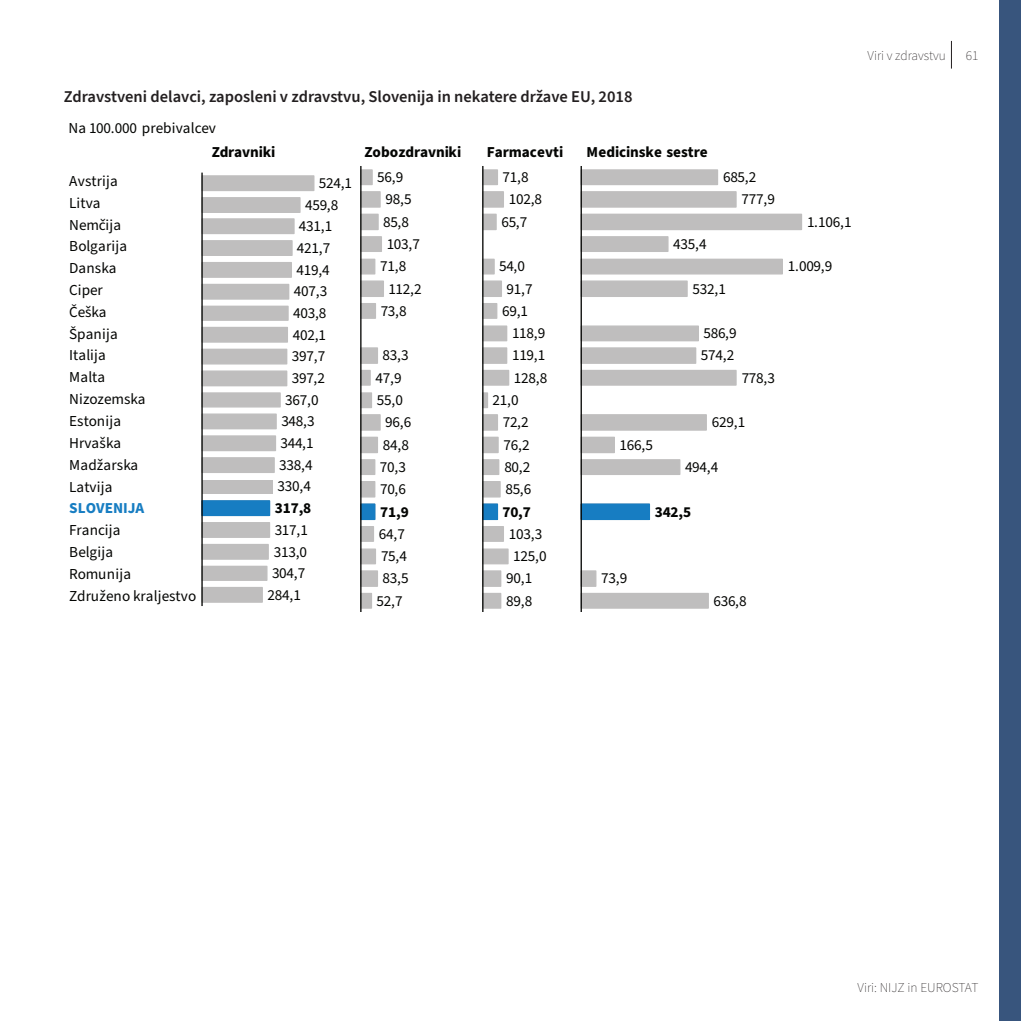
<style>
.page{position:relative;width:1021px;height:1021px;background:#fff}
.page>*{position:absolute;margin:0;border:0;box-sizing:border-box;transform-origin:0 0}
.slika{font:600 16.5px "Source Sans Pro";color:#231f20}
.t1{font:15.15px/21.8px "Source Sans Pro";letter-spacing:.01em;color:#040503}
.t2{font:700 15.15px "Source Sans Pro";letter-spacing:-.01em;color:#040503}
.t3{font:200 13.5px "Source Sans Pro";color:#231f20}
.s1{font-weight:700;color:#177dc2}
</style>
<div class="page">
<svg style="left:951px;top:41px;width:1px;height:28px"></svg>
<div style="left:999px;top:0;width:21px;height:1020px;background:#38557d"></div>
<svg style="left:203px;top:175px;width:112px;height:428px"></svg>
<div style="left:202px;top:501px;width:67px;height:14px;background:#177dc2"></div>
<div style="left:201px;top:500px;width:69px;height:16px;border:1px solid #177dc2"></div>
<hr style="left:201px;top:173px;width:2px;height:433px;background:#040503">
<hr style="left:360px;top:166px;width:1px;height:446px;background:#040503">
<svg style="left:360px;top:169px;width:24px;height:440px"></svg>
<hr style="left:482px;top:166px;width:1px;height:446px;background:#040503">
<svg style="left:482px;top:169px;width:28px;height:440px"></svg>
<svg style="left:582px;top:169px;width:220px;height:440px"></svg>
<div style="left:581px;top:504px;width:68px;height:15px;background:#177dc2"></div>
<div style="left:580px;top:503px;width:70px;height:17px;border:1px solid #177dc2"></div>
<hr style="left:580px;top:166px;width:2px;height:446px;background:#040503">
<p class="slika" style="left:64px;top:85px;width:570px">Zdravstveni delavci, zaposleni v zdravstvu, Slovenija in nekatere države EU, 2018</p>
<p class="t1" style="left:69px;top:117px;width:149px">Na 100.000 prebivalcev</p>
<p class="t1" style="left:69px;top:170px;width:129px">Avstrija<br>Litva<br>Nemčija<br>Bolgarija<br>Danska<br>Ciper<br>Češka<br>Španija<br>Italija<br>Malta<br>Nizozemska<br>Estonija<br>Hrvaška<br>Madžarska<br>Latvija<br><span class="s1">SLOVENIJA<br></span>Francija<br>Belgija<br>Romunija<br>Združeno kraljestvo</p>
<p class="t2" style="left:212px;top:141px;width:65px">Zdravniki</p>
<p class="t1" style="left:319px;top:173px;width:35px">524,1</p>
<p class="t1" style="left:305px;top:194px;width:35px">459,8</p>
<p class="t1" style="left:299px;top:216px;width:35px">431,1</p>
<p class="t1" style="left:297px;top:237px;width:35px">421,7</p>
<p class="t1" style="left:296px;top:259px;width:35px">419,4</p>
<p class="t1" style="left:294px;top:281px;width:35px">407,3</p>
<p class="t1" style="left:293px;top:302px;width:35px">403,8</p>
<p class="t1" style="left:293px;top:324px;width:35px">402,1</p>
<p class="t1" style="left:292px;top:346px;width:35px">397,7</p>
<p class="t1" style="left:292px;top:367px;width:35px">397,2</p>
<p class="t1" style="left:285px;top:389px;width:35px">367,0</p>
<p class="t1" style="left:281px;top:411px;width:35px">348,3</p>
<p class="t1" style="left:280px;top:432px;width:35px">344,1</p>
<p class="t1" style="left:279px;top:454px;width:35px">338,4</p>
<p class="t1" style="left:277px;top:476px;width:35px">330,4</p>
<p class="t2" style="left:275px;top:498px;width:38px">317,8</p>
<p class="t1" style="left:275px;top:519px;width:35px">317,1</p>
<p class="t1" style="left:274px;top:541px;width:35px">313,0</p>
<p class="t1" style="left:272px;top:562px;width:35px">304,7</p>
<p class="t1" style="left:267px;top:584px;width:35px">284,1</p>
<p class="t2" style="left:364px;top:141px;width:98px">Zobozdravniki</p>
<p class="t1" style="left:377px;top:167px;width:28px">56,9</p>
<p class="t1" style="left:385px;top:189px;width:28px">98,5</p>
<p class="t1" style="left:383px;top:211px;width:28px">85,8</p>
<p class="t1" style="left:386px;top:233px;width:35px">103,7</p>
<p class="t1" style="left:380px;top:256px;width:28px">71,8</p>
<p class="t1" style="left:388px;top:278px;width:35px">112,2</p>
<p class="t1" style="left:381px;top:300px;width:28px">73,8</p>
<p class="t1" style="left:382px;top:345px;width:28px">83,3</p>
<p class="t1" style="left:375px;top:367px;width:28px">47,9</p>
<p class="t1" style="left:377px;top:389px;width:28px">55,0</p>
<p class="t1" style="left:385px;top:412px;width:28px">96,6</p>
<p class="t1" style="left:383px;top:434px;width:28px">84,8</p>
<p class="t1" style="left:380px;top:456px;width:28px">70,3</p>
<p class="t1" style="left:380px;top:479px;width:28px">70,6</p>
<p class="t2" style="left:380px;top:501px;width:30px">71,9</p>
<p class="t1" style="left:379px;top:523px;width:28px">64,7</p>
<p class="t1" style="left:381px;top:545px;width:28px">75,4</p>
<p class="t1" style="left:382px;top:568px;width:28px">83,5</p>
<p class="t1" style="left:376px;top:590px;width:28px">52,7</p>
<p class="t2" style="left:487px;top:141px;width:78px">Farmacevti</p>
<p class="t1" style="left:502px;top:167px;width:28px">71,8</p>
<p class="t1" style="left:509px;top:189px;width:35px">102,8</p>
<p class="t1" style="left:501px;top:211px;width:28px">65,7</p>
<p class="t1" style="left:499px;top:256px;width:28px">54,0</p>
<p class="t1" style="left:506px;top:278px;width:28px">91,7</p>
<p class="t1" style="left:502px;top:300px;width:28px">69,1</p>
<p class="t1" style="left:512px;top:323px;width:35px">118,9</p>
<p class="t1" style="left:512px;top:345px;width:35px">119,1</p>
<p class="t1" style="left:514px;top:367px;width:35px">128,8</p>
<p class="t1" style="left:492px;top:389px;width:28px">21,0</p>
<p class="t1" style="left:502px;top:412px;width:28px">72,2</p>
<p class="t1" style="left:503px;top:434px;width:28px">76,2</p>
<p class="t1" style="left:504px;top:456px;width:28px">80,2</p>
<p class="t1" style="left:505px;top:479px;width:28px">85,6</p>
<p class="t2" style="left:502px;top:501px;width:30px">70,7</p>
<p class="t1" style="left:509px;top:523px;width:35px">103,3</p>
<p class="t1" style="left:513px;top:545px;width:35px">125,0</p>
<p class="t1" style="left:506px;top:568px;width:28px">90,1</p>
<p class="t1" style="left:506px;top:590px;width:28px">89,8</p>
<p class="t2" style="left:586px;top:141px;width:122px">Medicinske sestre</p>
<p class="t1" style="left:673px;top:233px;width:35px">435,4</p>
<p class="t1" style="left:741px;top:166px;width:35px;line-height:22.2px;text-indent:-18px">685,2<br>777,9</p>
<p class="t1" style="left:692px;top:278px;width:35px">532,1</p>
<p class="t1" style="left:701px;top:322px;width:37px;line-height:22.2px">586,9<br>574,2</p>
<p class="t1" style="left:619px;top:434px;width:35px">166,5</p>
<p class="t1" style="left:741px;top:367px;width:35px">778,3</p>
<p class="t1" style="left:712px;top:412px;width:35px">629,1</p>
<p class="t1" style="left:601px;top:568px;width:28px">73,9</p>
<p class="t1" style="left:685px;top:456px;width:35px">494,4</p>
<p class="t2" style="left:654px;top:501px;width:38px">342,5</p>
<p class="t1" style="left:713px;top:590px;width:35px">636,8</p>
<p class="t1" style="left:807px;top:211px;width:46px">1.106,1</p>
<p class="t1" style="left:787px;top:256px;width:46px">1.009,9</p>
<p class="t3" style="left:867px;top:46px;width:80px">Viri v zdravstvu</p>
<p class="t3" style="left:965px;top:46px;width:14px">61</p>
<p class="t3" style="left:857px;top:978px;width:122px">Viri: NIJZ in EUROSTAT</p>
</div>
